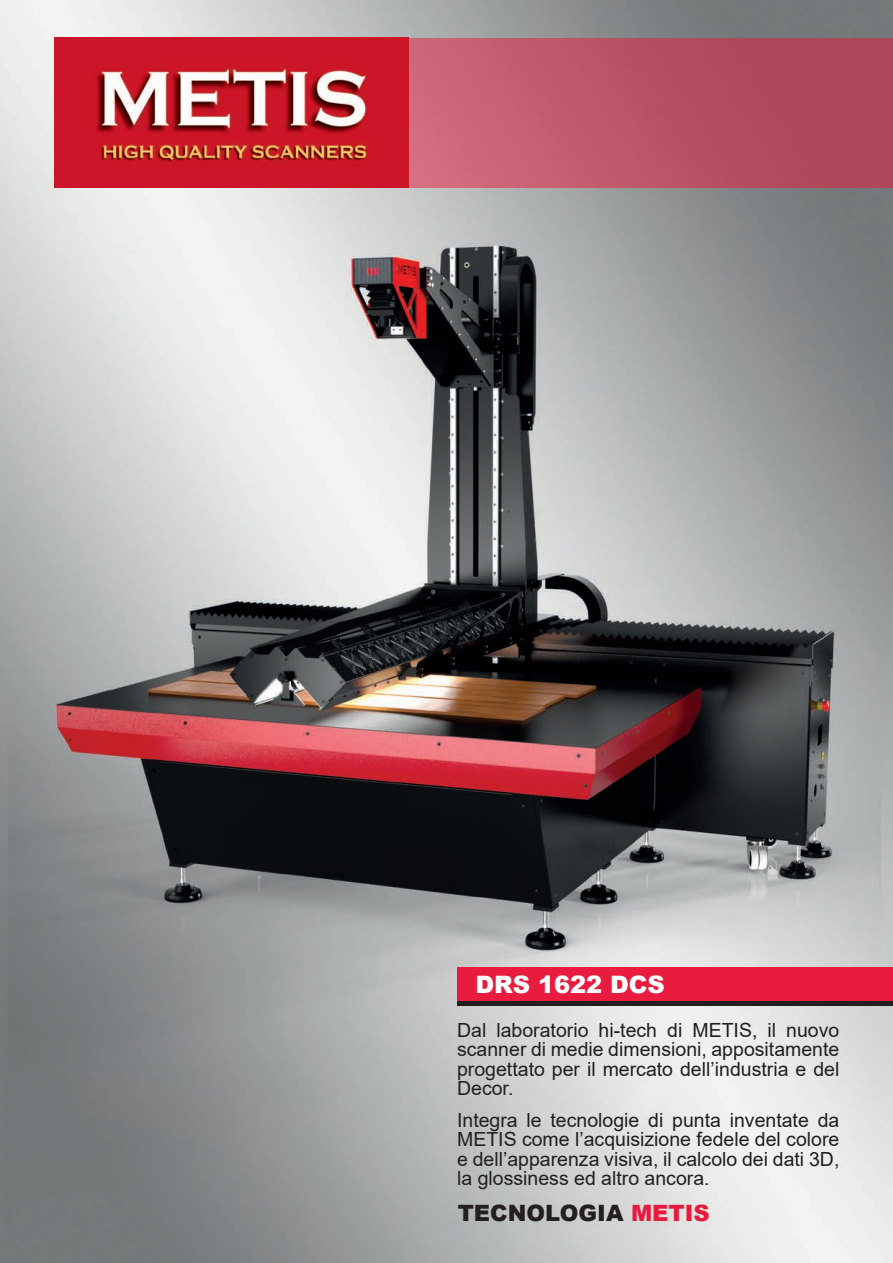
<style>
.page{position:relative;width:893px;height:1263px;background:#fff}
.page>*{position:absolute;margin:0;border:0;box-sizing:border-box;transform-origin:0 0}
.t1{font:900 24px "Arial";color:#fff}
.t2{font:900 22.5px "Arial";color:#231f20}
.t3{font:19.5px/19.5px "Arial";color:#231f20;text-align:justify}
.s1{color:#e8193d}
</style>
<div class="page">
<img style="left:0;top:0;width:893px;height:1263px">
<div style="left:409px;top:38px;width:484px;height:149px;background:linear-gradient(to right,#ce687a,#a74255)"></div>
<img style="left:54px;top:38px;width:355px;height:149px">
<svg style="left:546px;top:1193px;width:293px;height:16px"></svg>
<svg style="left:458px;top:1193px;width:73px;height:16px"></svg>
<div style="left:458px;top:973px;width:435px;height:33px;background:#231f20"></div>
<div style="left:457px;top:967px;width:436px;height:34px;background:#e91b3e"></div>
<p class="t1" style="left:475px;top:967px;width:191px">DRS 1622 DCS</p>
<p class="t3" style="left:457px;top:1020px;width:384px">Dal laboratorio hi-tech di METIS, il nuovo scanner di medie dimensioni, appositamente progettato per il mercato dell’industria e del Decor.</p>
<p class="t3" style="left:457px;top:1110px;width:384px">Integra le tecnologie di punta inventate da METIS come l’acquisizione fedele del colore e dell’apparenza visiva, il calcolo dei dati 3D, la glossiness ed altro ancora.</p>
<p class="t2" style="left:458px;top:1196px;width:254px">TECNOLOGIA <span class="s1">METIS</span></p>
</div>
